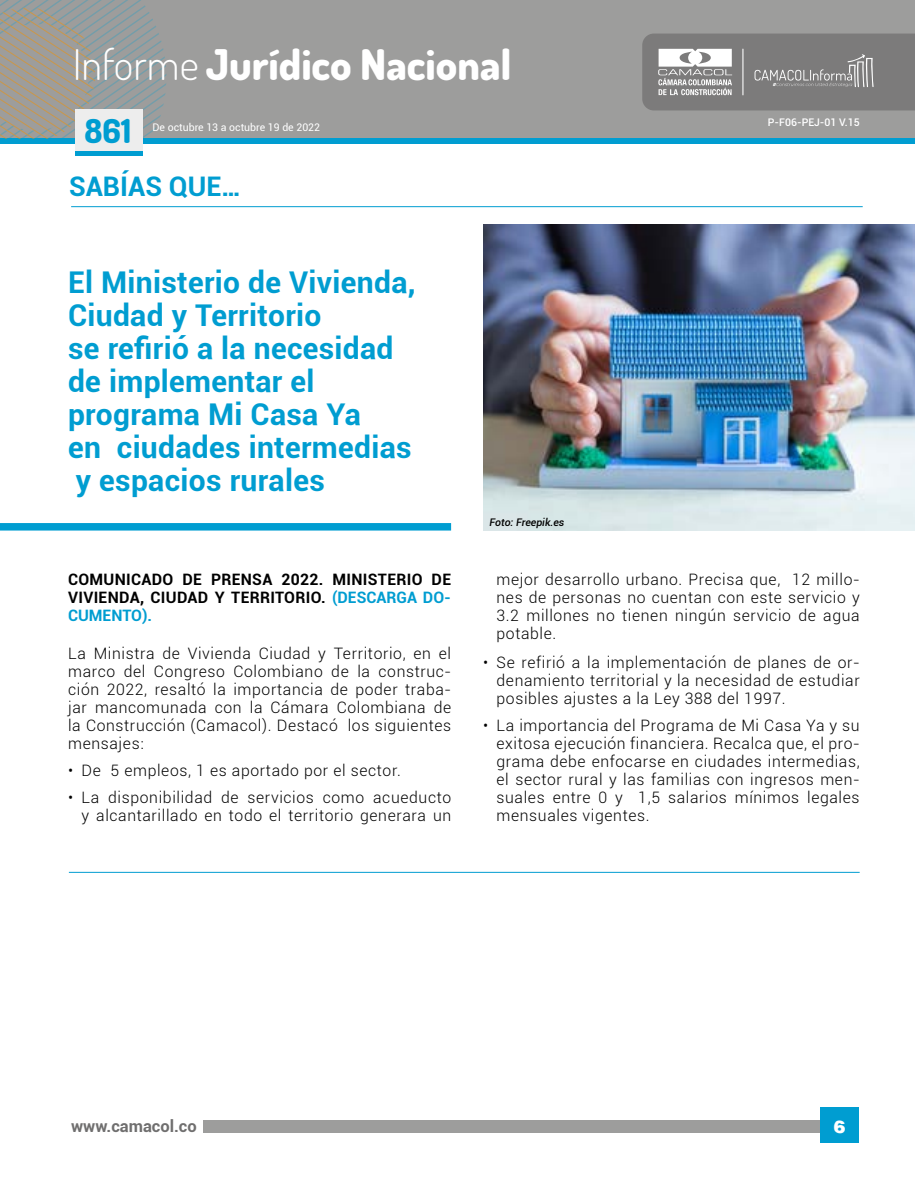
<style>
.page{position:relative;width:915px;height:1191px;background:#fff}
.page>*{position:absolute;margin:0;border:0;box-sizing:border-box;transform-origin:0 0}
.t1{font:800 42.3px "Dosis";color:#fff}
.t2{font:800 33px "Dosis";color:#009dd1}
.t3{font:700 30px/33px "Roboto";letter-spacing:.01em;color:#009dd1}
.t4{font:700 27px "Roboto";color:#009dd1}
.t5{font:900 19.5px "Helvetica";color:#fff}
.t6{font:700 16.5px "Roboto";color:#706f6f}
.t7{font:300 15.75px/18px "Roboto";letter-spacing:.04em;color:#000;text-align:justify}
.t8{font:700 15.75px/18px "Roboto";letter-spacing:.02em;color:#000;text-align:justify}
.t9{font:10.5px "Roboto";color:#fff}
.t10{font:500 10.5px "Roboto";color:#fff}
.t11{font:italic 500 10.5px "Roboto";color:#000}
.s1{font-weight:300}
.s2{color:#009dd1}
</style>
<div class="page">
<div style="left:819px;top:1107px;width:39px;height:36px;background:#009dd1"></div>
<div style="left:0;top:0;width:914px;height:138px;background:#9d9d9c"></div>
<div style="left:0;top:138px;width:914px;height:6px;background:#009dd1"></div>
<svg style="left:0;top:0;width:167px;height:138px"></svg>
<svg style="left:642px;top:34px;width:272px;height:76px;background:#8a8989"></svg>
<hr style="left:742px;top:49px;width:1px;height:46px;background:#fff">
<div style="left:75px;top:151px;width:67px;height:5px;background:#009dd1"></div>
<div style="left:75px;top:110px;width:67px;height:41px;background:#ededed"></div>
<div style="left:203px;top:1120px;width:616px;height:12px;background:#9d9d9c"></div>
<hr style="left:69px;top:872px;width:790px;height:1px;background:#009dd1">
<div style="left:0;top:523px;width:451px;height:7px;background:#009dd1"></div>
<img style="left:483px;top:224px;width:431px;height:306px">
<hr style="left:71px;top:206px;width:791px;height:1px;background:#009dd1">
<h1 class="t1" style="left:73px;top:38px;width:440px"><span class="s1">Informe</span> Jurídico Nacional</h1>
<h2 class="t2" style="left:85px;top:110px;width:48px">861</h2>
<p class="t9" style="left:152px;top:120px;width:169px">De octubre 13 a octubre 19 de 2022</p>
<h3 class="t4" style="left:69px;top:167px;width:174px">SABÍAS QUE…</h3>
<h3 class="t3" style="left:68px;top:264px;width:349px">El Ministerio de Vivienda,<br>Ciudad y Territorio<br>se refirió a la necesidad de implementar el programa Mi Casa Ya<br>en ciudades intermedias y espacios rurales</h3>
<p class="t11" style="left:489px;top:515px;width:76px">Foto: Freepik.es</p>
<p class="t10" style="left:767px;top:115px;width:93px">P-F06-PEJ-01 V.15</p>
<p class="t8" style="left:68px;top:570px;width:384px">COMUNICADO DE PRENSA 2022. MINISTERIO DE VIVIENDA, CIUDAD Y TERRITORIO. <span class="s2">(DESCARGA DO-CUMENTO).</span></p>
<p class="t7" style="left:68px;top:643px;width:384px">La Ministra de Vivienda Ciudad y Territorio, en el marco del Congreso Colombiano de la construc&shy;ción 2022, resaltó la importancia de poder traba&shy;jar mancomunada con la Cámara Colombiana de la Construcción (Camacol). Destacó los siguientes mensajes:</p>
<p class="t7" style="left:68px;top:760px;width:334px">• De 5 empleos, 1 es aportado por el sector.</p>
<p class="t7" style="left:68px;top:787px;width:384px;text-align:right">• La disponibilidad de servicios como acueducto y alcantarillado en todo el territorio generara un</p>
<p class="t7" style="left:496px;top:570px;width:364px">mejor desarrollo urbano. Precisa que, 12 millo&shy;nes de personas no cuentan con este servicio y 3.2 millones no tienen ningún servicio de agua potable.</p>
<p class="t7" style="left:496px;top:652px;width:364px;text-indent:-13px">• Se refirió a la implementación de planes de or&shy;denamiento territorial y la necesidad de estudiar posibles ajustes a la Ley 388 del 1997.</p>
<p class="t7" style="left:496px;top:715px;width:364px;text-indent:-13px">• La importancia del Programa de Mi Casa Ya y su exitosa ejecución financiera. Recalca que, el pro&shy;grama debe enfocarse en ciudades intermedias, el sector rural y las familias con ingresos men&shy;suales entre 0 y 1,5 salarios mínimos legales mensuales vigentes.</p>
<p class="t6" style="left:71px;top:1114px;width:127px">www.camacol.co</p>
<p class="t5" style="left:833px;top:1119px;width:13px">6</p>
</div>
